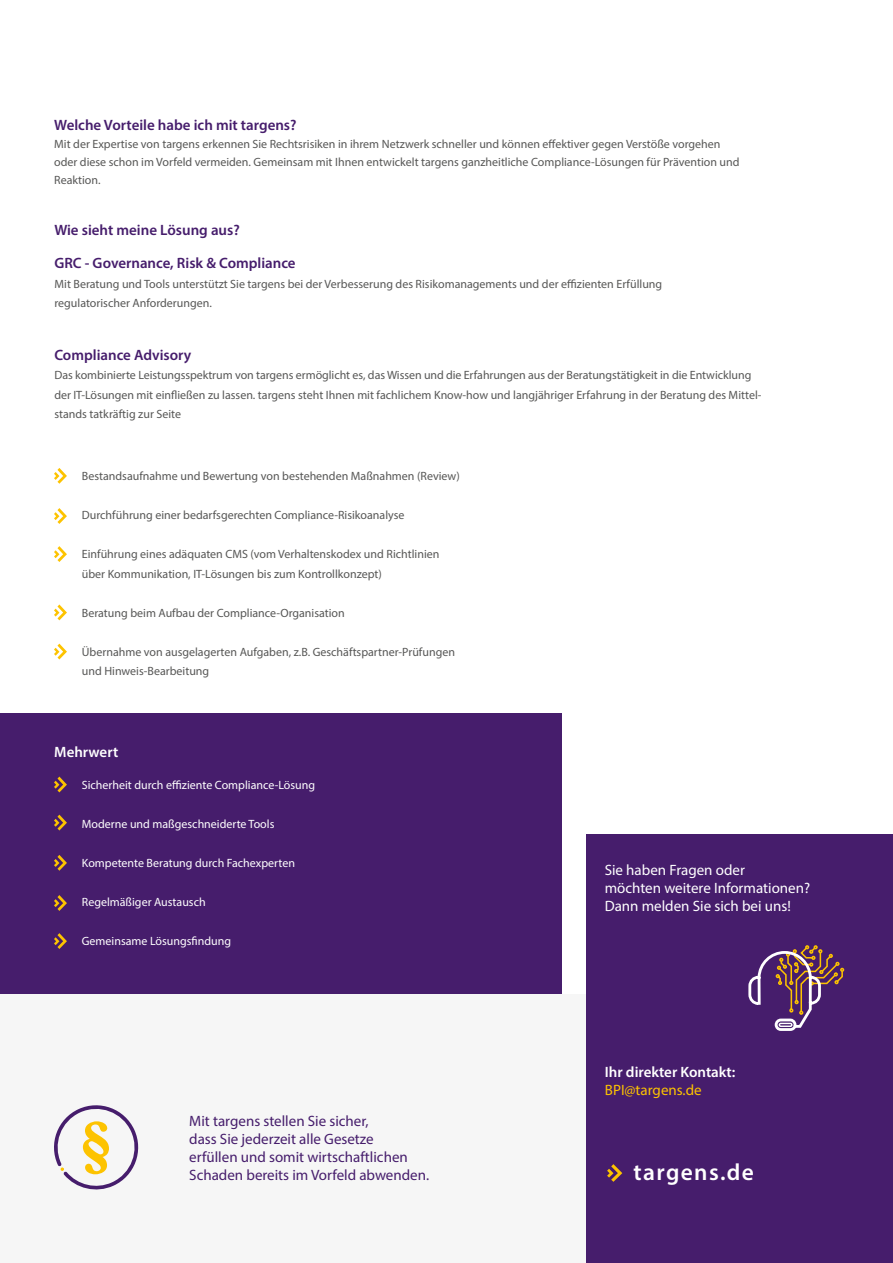
<style>
.page{position:relative;width:893px;height:1263px;background:#fff}
.page>*{position:absolute;margin:0;border:0;box-sizing:border-box;transform-origin:0 0}
.t1{font:600 23.4px "Myriad Pro";letter-spacing:.06em;color:#fff}
.t2{font:15px/18px "Myriad Pro";color:#461d6c}
.t3{font:600 15px/33px "Myriad Pro";color:#461d6c}
.t4{font:15px/18px "Myriad Pro";color:#fff}
.t5{font:600 15px "Myriad Pro";color:#fff}
.t6{font:15px "Myriad Pro";color:#fdc300}
.t7{font:12px/19.5px "Myriad Pro";color:#575756}
.t8{font:12px "Myriad Pro";color:#fff}
</style>
<div class="page">
<div style="left:0;top:714px;width:561px;height:280px;background:#461d6c"></div>
<div style="left:0;top:994px;width:893px;height:269px;background:#f6f6f6"></div>
<svg style="left:54px;top:468px;width:13px;height:16px"></svg>
<svg style="left:54px;top:508px;width:13px;height:16px"></svg>
<svg style="left:54px;top:546px;width:13px;height:16px"></svg>
<svg style="left:54px;top:604px;width:13px;height:16px"></svg>
<svg style="left:54px;top:644px;width:13px;height:15px"></svg>
<svg style="left:54px;top:776px;width:13px;height:16px"></svg>
<svg style="left:54px;top:815px;width:13px;height:15px"></svg>
<svg style="left:54px;top:855px;width:13px;height:16px"></svg>
<svg style="left:54px;top:895px;width:13px;height:16px"></svg>
<svg style="left:54px;top:933px;width:13px;height:16px"></svg>
<div style="left:587px;top:834px;width:306px;height:429px;background:#461d6c"></div>
<svg style="left:54px;top:1105px;width:85px;height:85px"></svg>
<svg style="left:607px;top:1164px;width:15px;height:18px"></svg>
<svg style="left:748px;top:945px;width:96px;height:86px"></svg>
<p class="t3" style="left:54px;top:108px;width:244px">Welche Vorteile habe ich mit targens?</p>
<p class="t7" style="left:54px;top:135px;width:687px;line-height:18px">Mit der Expertise von targens erkennen Sie Rechtsrisiken in ihrem Netzwerk schneller und können effektiver gegen Verstöße vorgehen oder diese schon im Vorfeld vermeiden. Gemeinsam mit Ihnen entwickelt targens ganzheitliche Compliance-Lösungen für Prävention und<br>Reaktion.</p>
<p class="t3" style="left:54px;top:213px;width:243px">Wie sieht meine Lösung aus?<br>GRC - Governance, Risk &amp; Compliance</p>
<p class="t7" style="left:54px;top:274px;width:609px">Mit Beratung und Tools unterstützt Sie targens bei der Verbesserung des Risikomanagements und der effizienten Erfüllung regulatorischer Anforderungen.</p>
<p class="t3" style="left:54px;top:338px;width:138px">Compliance Advisory</p>
<p class="t7" style="left:54px;top:365px;width:709px">Das kombinierte Leistungsspektrum von targens ermöglicht es, das Wissen und die Erfahrungen aus der Beratungstätigkeit in die Entwicklung der IT-Lösungen mit einfließen zu lassen. targens steht Ihnen mit fachlichem Know-how und langjähriger Erfahrung in der Beratung des Mittel&shy;stands tatkräftig zur Seite</p>
<p class="t7" style="left:82px;top:466px;width:379px">Bestandsaufnahme und Bewertung von bestehenden Maßnahmen (Review)</p>
<p class="t7" style="left:82px;top:505px;width:324px">Durchführung einer bedarfsgerechten Compliance-Risikoanalyse</p>
<p class="t7" style="left:82px;top:544px;width:359px">Einführung eines adäquaten CMS (vom Verhaltenskodex und Richtlinien über Kommunikation, IT-Lösungen bis zum Kontrollkonzept)</p>
<p class="t7" style="left:82px;top:602px;width:264px">Beratung beim Aufbau der Compliance-Organisation</p>
<p class="t7" style="left:82px;top:641px;width:375px">Übernahme von ausgelagerten Aufgaben, z.B. Geschäftspartner-Prüfungen und Hinweis-Bearbeitung</p>
<p class="t5" style="left:54px;top:742px;width:66px">Mehrwert</p>
<p class="t8" style="left:82px;top:777px;width:235px">Sicherheit durch effiziente Compliance-Lösung</p>
<p class="t8" style="left:82px;top:816px;width:194px">Moderne und maßgeschneiderte Tools</p>
<p class="t8" style="left:82px;top:855px;width:215px">Kompetente Beratung durch Fachexperten</p>
<p class="t8" style="left:82px;top:894px;width:125px">Regelmäßiger Austausch</p>
<p class="t8" style="left:82px;top:933px;width:151px">Gemeinsame Lösungsfindung</p>
<p class="t2" style="left:189px;top:1112px;width:241px">Mit targens stellen Sie sicher,<br>dass Sie jederzeit alle Gesetze<br>erfüllen und somit wirtschaftlichen Schaden bereits im Vorfeld abwenden.</p>
<p class="t4" style="left:605px;top:860px;width:207px">Sie haben Fragen oder<br>möchten weitere Informationen?<br>Dann melden Sie sich bei uns!</p>
<p class="t5" style="left:605px;top:1063px;width:132px">Ihr direkter Kontakt:</p>
<p class="t6" style="left:605px;top:1081px;width:98px">BPI@targens.de</p>
<h1 class="t1" style="left:633px;top:1157px;width:122px">targens.de</h1>
</div>
